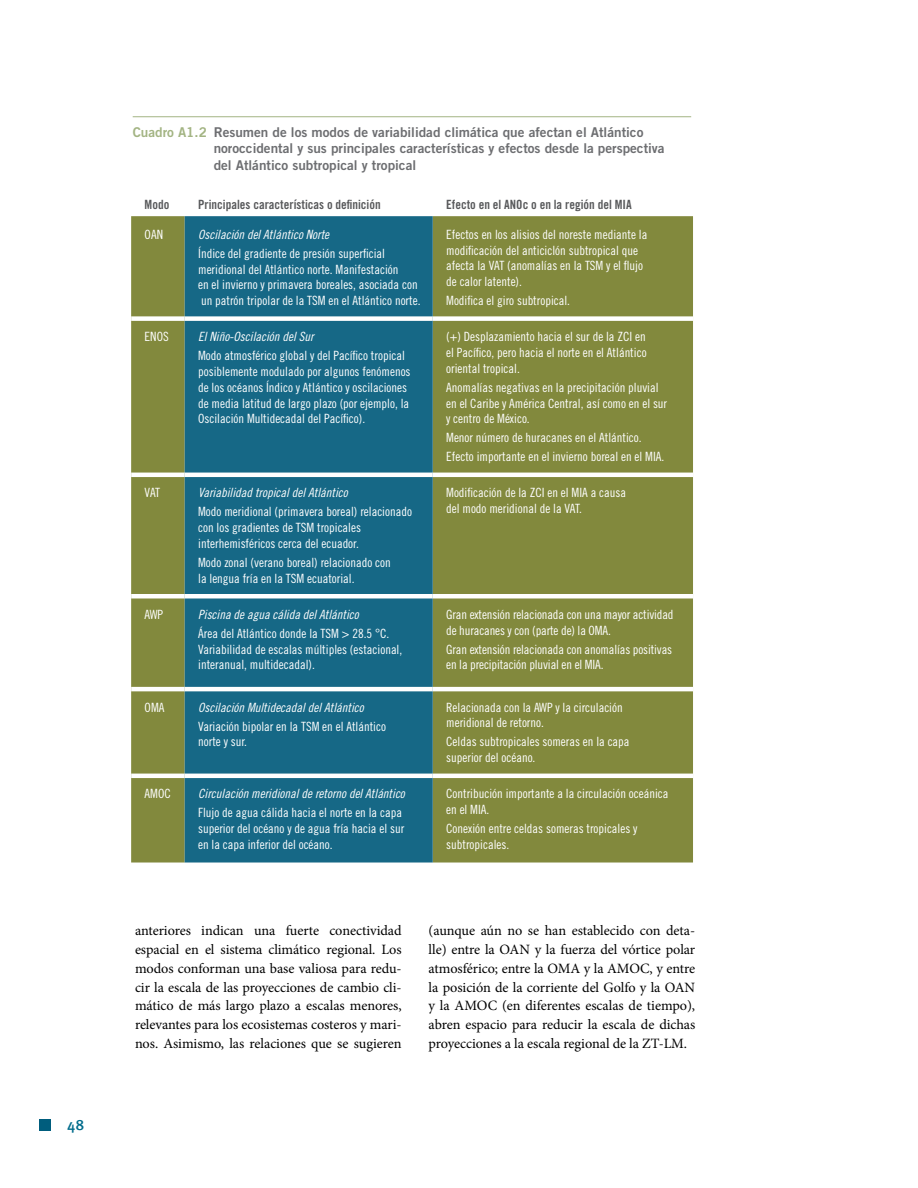
<style>
.page{position:relative;width:918px;height:1188px;background:#fff}
.page>*{position:absolute;margin:0;border:0;box-sizing:border-box;transform-origin:0 0}
.t1{font:500 15px "Meta Pro";color:#006c8c}
.t2{font:14.25px/18.8px "Minion Pro";letter-spacing:-.005em;color:#000;text-align:justify}
.t3{font:13.5px/16.2px "Trade Gothic LT Std Bd 2";color:#6d6e71}
.t4{font:12.75px/15.8px "Trade Gothic LT Std Cn 18";color:#fff}
.t5{font:12.75px "Trade Gothic LT Std Cn 18 Obl";color:#fff}
.t6{font:12.75px "Trade Gothic LT Std Bd Cn 20";color:#58595b}
.s1{color:#a3b483}
</style>
<div class="page">
<div style="left:39px;top:1119px;width:12px;height:12px;background:#005d7d"></div>
<div style="left:131px;top:216px;width:562px;height:647px;background:#82893d"></div>
<div style="left:185px;top:216px;width:248px;height:647px;background:#166886"></div>
<div style="left:131px;top:316px;width:54px;height:5px;background:#fff"></div>
<div style="left:185px;top:316px;width:248px;height:5px;background:#fff"></div>
<div style="left:433px;top:316px;width:260px;height:5px;background:#fff"></div>
<hr style="left:131px;top:473px;width:54px;height:4px;background:#fff">
<hr style="left:185px;top:473px;width:248px;height:4px;background:#fff">
<hr style="left:433px;top:473px;width:260px;height:4px;background:#fff">
<hr style="left:131px;top:594px;width:54px;height:4px;background:#fff">
<hr style="left:185px;top:594px;width:248px;height:4px;background:#fff">
<hr style="left:433px;top:594px;width:260px;height:4px;background:#fff">
<hr style="left:131px;top:687px;width:54px;height:4px;background:#fff">
<hr style="left:185px;top:687px;width:248px;height:4px;background:#fff">
<hr style="left:433px;top:687px;width:260px;height:4px;background:#fff">
<hr style="left:131px;top:774px;width:54px;height:4px;background:#fff">
<hr style="left:185px;top:774px;width:248px;height:4px;background:#fff">
<hr style="left:433px;top:774px;width:260px;height:4px;background:#fff">
<hr style="left:133px;top:116px;width:558px;height:1px;background:#a3b483">
<p class="t1" style="left:67px;top:1115px;width:19px">48</p>
<p class="t3" style="left:214px;top:124px;width:453px;text-indent:-81px"><span class="s1">Cuadro A1.2</span> Resumen de los modos de variabilidad climática que afectan el Atlántico noroccidental y sus principales características y efectos desde la perspectiva del Atlántico subtropical y tropical</p>
<p class="t6" style="left:145px;top:197px;width:26px">Modo</p>
<p class="t6" style="left:198px;top:197px;width:184px">Principales características o definición</p>
<p class="t6" style="left:446px;top:197px;width:187px">Efecto en el ANOc o en la región del MIA</p>
<p class="t4" style="left:145px;top:226px;width:20px">OAN</p>
<p class="t5" style="left:198px;top:227px;width:133px">Oscilación del Atlántico Norte</p>
<p class="t4" style="left:198px;top:245px;width:224px">Índice del gradiente de presión superficial meridional del Atlántico norte. Manifestación<br>en el invierno y primavera boreales, asociada con un patrón tripolar de la TSM en el Atlántico norte.</p>
<p class="t4" style="left:446px;top:226px;width:203px">Efectos en los alisios del noreste mediante la modificación del anticiclón subtropical que afecta la VAT (anomalías en la TSM y el flujo de calor latente).</p>
<p class="t4" style="left:446px;top:293px;width:125px">Modifica el giro subtropical.</p>
<p class="t4" style="left:145px;top:329px;width:26px">ENOS</p>
<p class="t5" style="left:198px;top:329px;width:117px">El Niño-Oscilación del Sur</p>
<p class="t4" style="left:198px;top:348px;width:214px">Modo atmosférico global y del Pacífico tropical posiblemente modulado por algunos fenómenos de los océanos Índico y Atlántico y oscilaciones de media latitud de largo plazo (por ejemplo, la Oscilación Multidecadal del Pacífico).</p>
<p class="t4" style="left:145px;top:485px;width:17px">VAT</p>
<p class="t5" style="left:198px;top:485px;width:151px">Variabilidad tropical del Atlántico</p>
<p class="t4" style="left:198px;top:504px;width:215px">Modo meridional (primavera boreal) relacionado con los gradientes de TSM tropicales interhemisféricos cerca del ecuador.</p>
<p class="t4" style="left:198px;top:554px;width:194px">Modo zonal (verano boreal) relacionado con la lengua fría en la TSM ecuatorial.</p>
<p class="t4" style="left:145px;top:606px;width:20px">AWP</p>
<p class="t5" style="left:198px;top:607px;width:162px">Piscina de agua cálida del Atlántico</p>
<p class="t4" style="left:198px;top:625px;width:206px">Área del Atlántico donde la TSM &gt; 28.5 °C.<br>Variabilidad de escalas múltiples (estacional, interanual, multidecadal).</p>
<p class="t4" style="left:145px;top:699px;width:21px">OMA</p>
<p class="t5" style="left:198px;top:700px;width:167px">Oscilación Multidecadal del Atlántico</p>
<p class="t4" style="left:198px;top:718px;width:189px">Variación bipolar en la TSM en el Atlántico norte y sur.</p>
<p class="t4" style="left:145px;top:786px;width:28px">AMOC</p>
<p class="t5" style="left:198px;top:786px;width:208px">Circulación meridional de retorno del Atlántico</p>
<p class="t4" style="left:198px;top:805px;width:208px">Flujo de agua cálida hacia el norte en la capa superior del océano y de agua fría hacia el sur en la capa inferior del océano.</p>
<p class="t4" style="left:446px;top:329px;width:202px;text-align:justify">(+) Desplazamiento hacia el sur de la ZCI en el Pacífico, pero hacia el norte en el Atlántico oriental tropical.</p>
<p class="t4" style="left:446px;top:379px;width:222px">Anomalías negativas en la precipitación pluvial en el Caribe y América Central, así como en el sur y centro de México.</p>
<p class="t4" style="left:446px;top:428px;width:220px;line-height:19px">Menor número de huracanes en el Atlántico.<br>Efecto importante en el invierno boreal en el MIA.</p>
<p class="t4" style="left:446px;top:485px;width:181px">Modificación de la ZCI en el MIA a causa del modo meridional de la VAT.</p>
<p class="t4" style="left:446px;top:606px;width:229px">Gran extensión relacionada con una mayor actividad de huracanes y con (parte de) la OMA.</p>
<p class="t4" style="left:446px;top:641px;width:227px">Gran extensión relacionada con anomalías positivas en la precipitación pluvial en el MIA.</p>
<p class="t4" style="left:446px;top:699px;width:178px">Relacionada con la AWP y la circulación meridional de retorno.</p>
<p class="t4" style="left:446px;top:734px;width:185px">Celdas subtropicales someras en la capa superior del océano.</p>
<p class="t4" style="left:446px;top:786px;width:224px">Contribución importante a la circulación oceánica en el MIA.</p>
<p class="t4" style="left:446px;top:821px;width:193px">Conexión entre celdas someras tropicales y subtropicales.</p>
<p class="t2" style="left:135px;top:921px;width:268px">anteriores indican una fuerte conectividad espacial en el sistema climático regional. Los modos conforman una base valiosa para redu&shy;cir la escala de las proyecciones de cambio cli&shy;mático de más largo plazo a escalas menores, relevantes para los ecosistemas costeros y mari&shy;nos. Asimismo, las relaciones que se sugieren</p>
<p class="t2" style="left:429px;top:921px;width:268px">(aunque aún no se han establecido con deta&shy;lle) entre la OAN y la fuerza del vórtice polar atmosférico; entre la OMA y la AMOC, y entre la posición de la corriente del Golfo y la OAN y la AMOC (en diferentes escalas de tiempo), abren espacio para reducir la escala de dichas proyecciones a la escala regional de la ZT-LM.</p>
</div>
